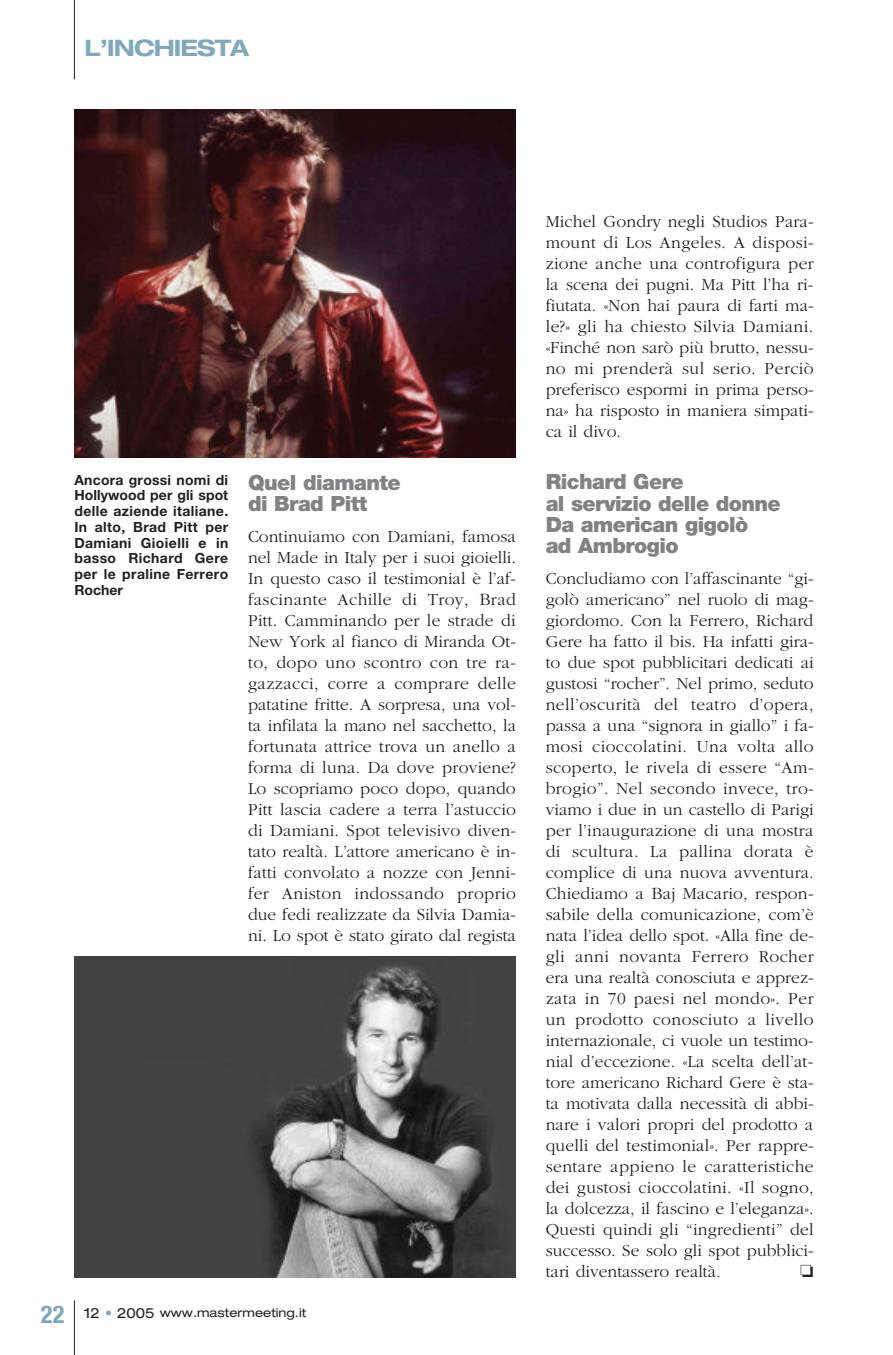
<style>
.page{position:relative;width:893px;height:1355px;background:#fff}
.page>*{position:absolute;margin:0;border:0;box-sizing:border-box;transform-origin:0 0}
.t1{font:700 expanded 22.75px "Helvetica Neue";letter-spacing:-.04em;color:#7fa8bc}
.t2{font:900 21px/21px "Helvetica Neue";letter-spacing:-.025em;color:#808285}
.t3{font:300 17.5px/21px "Garamond";color:#231f20;text-align:justify}
.t4{font:700 14px/15.8px "Helvetica Neue";letter-spacing:.03em;color:#231f20;text-align:justify}
.t5{font:expanded 12.25px "Helvetica Neue";color:#231f20}
.s1{font-weight:700;font-stretch:condensed;font-size:24.5px;color:#7fa8bc}
.s2{font-size:14px}
.s3{font-size:14px;color:#7fa8bc}
</style>
<div class="page">
<hr style="left:74px;top:0;width:1px;height:79px;background:#231f20">
<hr style="left:74px;top:1300px;width:1px;height:54px;background:#231f20">
<img style="left:74px;top:109px;width:442px;height:349px">
<img style="left:74px;top:956px;width:442px;height:320px">
<h1 class="t1" style="left:84px;top:40px;width:166px">L’INCHIESTA</h1>
<p class="t4" style="left:74px;top:473px;width:155px">Ancora grossi nomi di Hollywood per gli spot delle aziende italiane.<br>In alto, Brad Pitt per Damiani Gioielli e in basso Richard Gere per le praline Ferrero Rocher</p>
<p class="t2" style="left:248px;top:473px;width:154px">Quel diamante di Brad Pitt</p>
<p class="t3" style="left:248px;top:525px;width:270px">Continuiamo con Damiani, famosa nel Made in Italy per i suoi gioielli.<br>In questo caso il testimonial è l’af&shy;fascinante Achille di Troy, Brad Pitt. Camminando per le strade di New York al fianco di Miranda Ot&shy;to, dopo uno scontro con tre ra&shy;gazzacci, corre a comprare delle patatine fritte. A sorpresa, una vol&shy;ta infilata la mano nel sacchetto, la fortunata attrice trova un anello a forma di luna. Da dove proviene?<br>Lo scopriamo poco dopo, quando Pitt lascia cadere a terra l’astuccio di Damiani. Spot televisivo diven&shy;tato realtà. L’attore americano è in&shy;fatti convolato a nozze con Jenni&shy;fer Aniston indossando proprio due fedi realizzate da Silvia Damia&shy;ni. Lo spot è stato girato dal regista</p>
<p class="t5" style="left:41px;top:1307px;width:267px"><span class="s1">22</span> <span class="s2">12</span> <span class="s3">•</span> <span class="s2">2005</span> www.mastermeeting.it</p>
<p class="t3" style="left:546px;top:210px;width:270px">Michel Gondry negli Studios Para&shy;mount di Los Angeles. A disposi&shy;zione anche una controfigura per la scena dei pugni. Ma Pitt l’ha ri&shy;fiutata. «Non hai paura di farti ma&shy;le?» gli ha chiesto Silvia Damiani. «Finché non sarò più brutto, nessu&shy;no mi prenderà sul serio. Perciò preferisco espormi in prima perso&shy;na» ha risposto in maniera simpati&shy;ca il divo.</p>
<p class="t2" style="left:546px;top:473px;width:237px">Richard Gere<br>al servizio delle donne<br>Da american gigolò<br>ad Ambrogio</p>
<p class="t3" style="left:546px;top:567px;width:270px">Concludiamo con l’affascinante “gi&shy;golò americano” nel ruolo di mag&shy;giordomo. Con la Ferrero, Richard Gere ha fatto il bis. Ha infatti gira&shy;to due spot pubblicitari dedicati ai gustosi “rocher”. Nel primo, seduto nell’oscurità del teatro d’opera, passa a una “signora in giallo” i fa&shy;mosi cioccolatini. Una volta allo scoperto, le rivela di essere “Am&shy;brogio”. Nel secondo invece, tro&shy;viamo i due in un castello di Parigi per l’inaugurazione di una mostra di scultura. La pallina dorata è complice di una nuova avventura.<br>Chiediamo a Baj Macario, respon&shy;sabile della comunicazione, com’è nata l’idea dello spot. «Alla fine de&shy;gli anni novanta Ferrero Rocher era una realtà conosciuta e apprez&shy;zata in 70 paesi nel mondo». Per un prodotto conosciuto a livello internazionale, ci vuole un testimo&shy;nial d’eccezione. «La scelta dell’at&shy;tore americano Richard Gere è sta&shy;ta motivata dalla necessità di abbi&shy;nare i valori propri del prodotto a quelli del testimonial». Per rappre&shy;sentare appieno le caratteristiche dei gustosi cioccolatini. «Il sogno, la dolcezza, il fascino e l’eleganza».<br>Questi quindi gli “ingredienti” del successo. Se solo gli spot pubblici&shy;tari diventassero realtà.</p>
</div>
